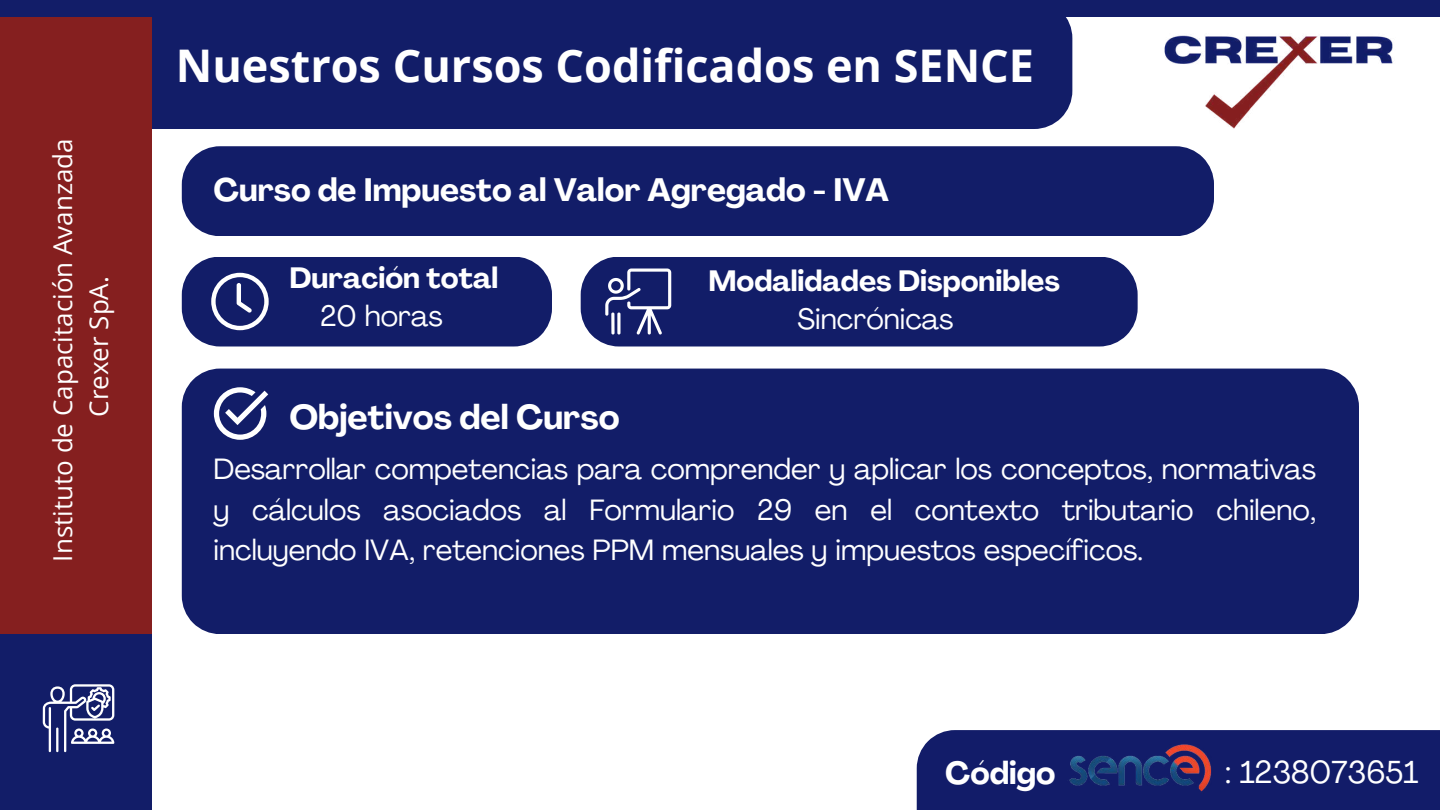
<style>
.page{position:relative;width:1440px;height:810px;background:#fff}
.page>*{position:absolute;margin:0;border:0;box-sizing:border-box;transform-origin:0 0}
.t1{font:700 45px "Open Sans";color:#fff}
.t2{font:700 34px "Agrandir";color:#fff}
.t3{font:700 32px "Agrandir";color:#fff}
.t4{font:31.4px "Agrandir";color:#fff}
.t5{font:700 31.4px "Agrandir";color:#fff}
.t6{font:29px/40.5px "Agrandir";color:#fff;text-align:justify}
.t7{font:700 29px "Agrandir";color:#fff}
.t8{font:26px/36px "Open Sans";color:#fff;text-align:center}
</style>
<div class="page">
<div style="left:0;top:0;width:152px;height:810px;background:#121d68"></div>
<div style="left:152px;top:17px;width:920px;height:112px;background:#121d68"></div>
<div style="left:0;top:0;width:152px;height:634px;background:#851f1f"></div>
<div style="left:0;top:0;width:1440px;height:17px;background:#121d68"></div>
<svg style="left:43px;top:684px;width:71px;height:68px"></svg>
<img style="left:1164px;top:35px;width:229px;height:94px">
<div style="left:182px;top:146px;width:1032px;height:90px;background:#121d68"></div>
<svg style="left:182px;top:257px;width:370px;height:89px;background:#212b71"></svg>
<div style="left:581px;top:257px;width:557px;height:89px;background:#121d68"></div>
<svg style="left:605px;top:269px;width:66px;height:66px"></svg>
<div style="left:182px;top:369px;width:1177px;height:265px;background:#121d68"></div>
<svg style="left:214px;top:387px;width:54px;height:53px"></svg>
<div style="left:917px;top:730px;width:523px;height:80px;background:#121c69"></div>
<img style="left:1048px;top:730px;width:187px;height:62px">
<p class="t8" style="left:44px;top:562px;width:425px;rotate:-90deg">Instituto de Capacitación Avanzada<br>Crexer SpA.</p>
<h1 class="t1" style="left:176px;top:34px;width:860px">Nuestros Cursos Codificados en SENCE</h1>
<p class="t3" style="left:213px;top:177px;width:677px">Curso de Impuesto al Valor Agregado - IVA</p>
<p class="t7" style="left:289px;top:266px;width:210px">Duración total</p>
<p class="t7" style="left:708px;top:269px;width:353px">Modalidades Disponibles</p>
<p class="t6" style="left:320px;top:298px;width:124px">20 horas</p>
<p class="t6" style="left:798px;top:301px;width:157px">Sincrónicas</p>
<p class="t2" style="left:289px;top:404px;width:332px">Objetivos del Curso</p>
<p class="t6" style="left:213px;top:452px;width:1104px">Desarrollar competencias para comprender y aplicar los conceptos, normativas y cálculos asociados al Formulario 29 en el contexto tributario chileno, incluyendo IVA, retenciones PPM mensuales y impuestos específicos.</p>
<p class="t5" style="left:945px;top:760px;width:112px">Código</p>
<p class="t4" style="left:1225px;top:760px;width:195px">: 1238073651</p>
</div>
